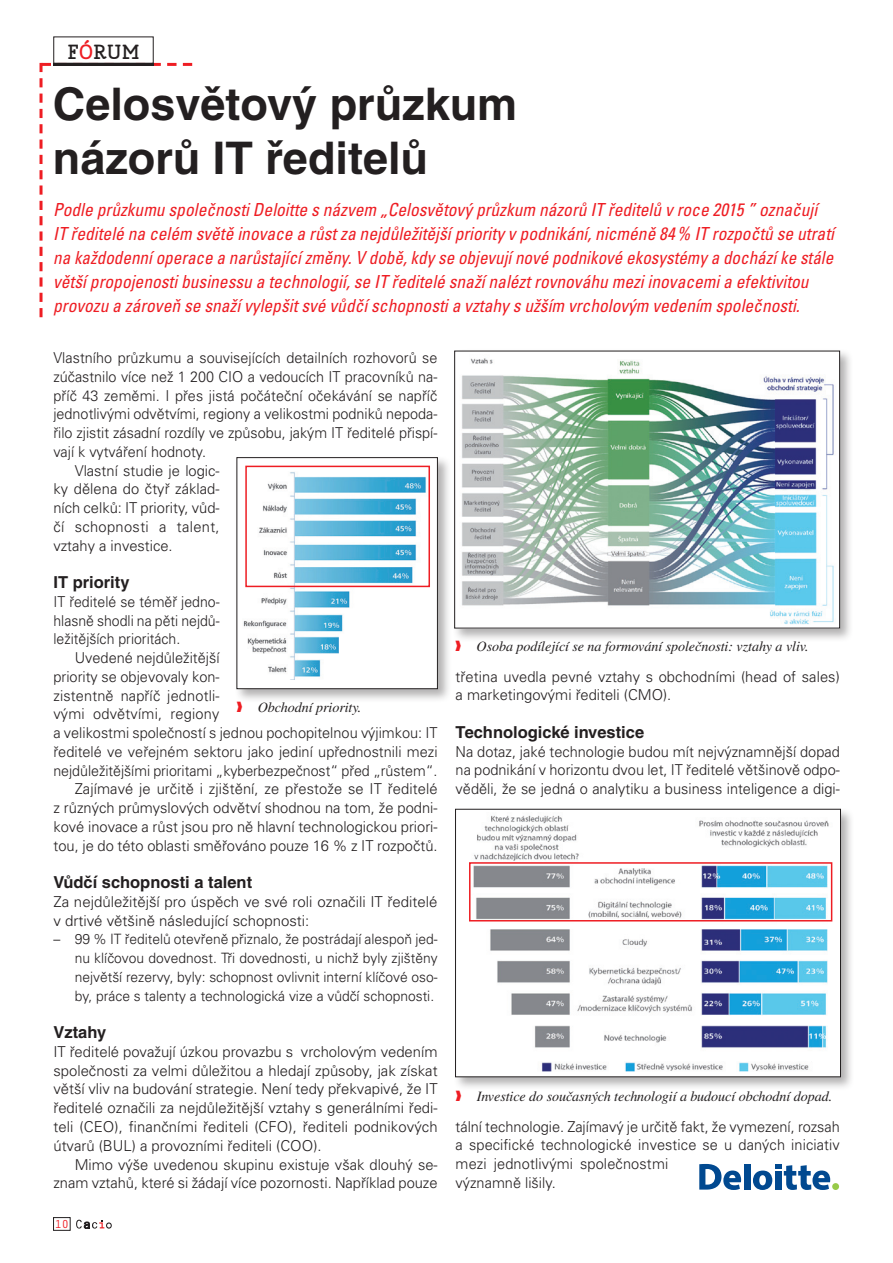
<style>
.page{position:relative;width:893px;height:1263px;background:#fff}
.page>*{position:absolute;margin:0;border:0;box-sizing:border-box;transform-origin:0 0}
.titulek{font:700 45px/54px "Helvetica CE";color:#231f20}
.Perex{font:italic condensed 18px/24px "Univers CE";color:#ee1d23}
.t1{font:700 18px "Happy Phantom";letter-spacing:.03em;color:#231f20;scale:1.1 1}
.mezititulek{font:700 16.5px "Helvetica CE";color:#231f20}
.text{font:300 15px/18.8px "Univers CE";color:#231f20;text-align:justify}
.text-2{font:300 15px/18.8px "Univers CE";color:#231f20;text-align:justify;scale:.96 1}
.text-3{font:300 15px/18.8px "Univers CE";color:#231f20;text-align:justify;scale:.94 1}
.výčet{font:300 14.25px/18.8px "Univers CE";color:#231f20;text-align:justify}
.t2{font:italic 14.25px "Times CE";letter-spacing:-.005em;color:#231f20}
.t3{font:12px "Orator Std";color:#ee1d23}
.s1{color:#ee1d23}
</style>
<div class="page">
<svg style="left:76px;top:1220px;width:36px;height:8px"></svg>
<div style="left:53px;top:1217px;width:18px;height:14px;border:1px solid #231f20"></div>
<div style="left:452px;top:349px;width:402px;height:293px;background:#231f20;opacity:.35"></div>
<img style="left:456px;top:353px;width:382px;height:272px">
<div style="left:454px;top:351px;width:386px;height:277px;border:1px solid #231f20"></div>
<div style="left:453px;top:807px;width:402px;height:284px;background:#231f20;opacity:.35"></div>
<img style="left:457px;top:811px;width:381px;height:264px">
<div style="left:455px;top:809px;width:386px;height:268px;border:1px solid #231f20"></div>
<div style="left:234px;top:455px;width:218px;height:248px;background:#231f20;opacity:.35"></div>
<div style="left:237px;top:458px;width:200px;height:231px;background:#fff"></div>
<img style="left:243px;top:465px;width:187px;height:215px">
<div style="left:237px;top:457px;width:201px;height:232px;border:1px solid #231f20"></div>
<svg style="left:40px;top:63px;width:152px;height:254px"></svg>
<div style="left:744px;top:1164px;width:6px;height:25px;background:#014990"></div>
<svg style="left:753px;top:1164px;width:77px;height:26px"></svg>
<div style="left:832px;top:1183px;width:7px;height:7px;background:#97ca49;border-radius:50%"></div>
<svg style="left:699px;top:1164px;width:42px;height:26px"></svg>
<div style="left:245px;top:466px;width:185px;height:121px;border:2px solid #ee1d23"></div>
<div style="left:469px;top:862px;width:363px;height:59px;border:2px solid #ee1d23"></div>
<p class="t1" style="left:68px;top:39px;width:67px">F<span class="s1">Ó</span>RUM</p>
<p class="titulek" style="left:53px;top:77px;width:466px">Celosvětový průzkum názorů IT ředitelů</p>
<p class="Perex" style="left:53px;top:198px;width:782px">Podle průzkumu společnosti Deloitte s názvem „Celosvětový průzkum názorů IT ředitelů v roce 2015 ” označují IT ředitelé na celém světě inovace a růst za nejdůležitější priority v podnikání, nicméně 84% IT rozpočtů se utratí na každodenní operace a narůstající změny. V době, kdy se objevují nové podnikové ekosystémy a dochází ke stále větší propojenosti businessu a technologií, se IT ředitelé snaží nalézt rovnováhu mezi inovacemi a efektivitou provozu a zároveň se snaží vylepšit své vůdčí schopnosti a vztahy s užším vrcholovým vedením společnosti.</p>
<p class="text-2" style="left:53px;top:349px;width:401px">Vlastního průzkumu a souvisejících detailních rozhovorů se zúčastnilo více než 1 200 CIO a vedoucích IT pracovníků na&shy;příč 43 zeměmi. I přes jistá počáteční očekávání se napříč jednotlivými odvětvími, regiony a velikostmi podniků nepoda&shy;řilo zjistit zásadní rozdíly ve způsobu, jakým IT ředitelé přispí&shy;vají k vytváření hodnoty.</p>
<p class="text" style="left:53px;top:461px;width:168px;text-indent:21px">Vlastní studie je logic&shy;ky dělena do čtyř základ&shy;ních celků: IT priority, vůd&shy;čí schopnosti a talent, vztahy a investice.</p>
<p class="mezititulek" style="left:53px;top:573px;width:78px">IT priority</p>
<p class="text-3" style="left:53px;top:592px;width:178px">IT ředitelé se téměř jedno&shy;hlasně shodli na pěti nejdů&shy;ležitějších prioritách.</p>
<p class="text" style="left:53px;top:649px;width:386px;text-align:left;text-indent:21px">Uvedené nejdůležitější<br>priority se objevovaly kon-<br>zistentně napříč jednotli-<br>vými odvětvími, regiony<br>a velikostmi společností s jednou pochopitelnou výjimkou: IT ředitelé ve veřejném sektoru jako jediní upřednostnili mezi nejdůležitějšími prioritami „kyberbezpečnost“ před „růstem“.</p>
<p class="text" style="left:53px;top:780px;width:386px;text-indent:21px">Zajímavé je určitě i zjištění, ze přestože se IT ředitelé z různých průmyslových odvětví shodnou na tom, že podni&shy;kové inovace a růst jsou pro ně hlavní technologickou priori&shy;tou, je do této oblasti směřováno pouze 16 % z IT rozpočtů.</p>
<p class="mezititulek" style="left:53px;top:873px;width:200px">Vůdčí schopnosti a talent</p>
<p class="text" style="left:53px;top:892px;width:386px">Za nejdůležitější pro úspěch ve své roli označili IT ředitelé v drtivé většině následující schopnosti:</p>
<p class="výčet" style="left:75px;top:930px;width:364px;text-indent:-21px">– 99 % IT ředitelů otevřeně přiznalo, že postrádají alespoň jed&shy;nu klíčovou dovednost. Tři dovednosti, u nichž byly zjištěny největší rezervy, byly: schopnost ovlivnit interní klíčové oso&shy;by, práce s talenty a technologická vize a vůdčí schopnosti.</p>
<p class="mezititulek" style="left:53px;top:1023px;width:54px">Vztahy</p>
<p class="text" style="left:53px;top:1042px;width:386px">IT ředitelé považují úzkou provazbu s vrcholovým vedením společnosti za velmi důležitou a hledají způsoby, jak získat větší vliv na budování strategie. Není tedy překvapivé, že IT ředitelé označili za nejdůležitější vztahy s generálními ředi&shy;teli (CEO), finančními řediteli (CFO), řediteli podnikových útvarů (BUL) a provozními řediteli (COO).</p>
<p class="text" style="left:53px;top:1155px;width:386px;text-align:right">Mimo výše uvedenou skupinu existuje však dlouhý se&shy;znam vztahů, které si žádají více pozornosti. Například pouze</p>
<p class="t2" style="left:237px;top:698px;width:126px"><span class="s1">❱</span> Obchodní priority.</p>
<p class="t3" style="left:55px;top:1215px;width:16px">10</p>
<p class="t2" style="left:455px;top:638px;width:355px"><span class="s1">❱</span> Osoba podílející se na formování společnosti: vztahy a vliv.</p>
<p class="text" style="left:456px;top:667px;width:386px">třetina uvedla pevné vztahy s obchodními (head of sales) a marketingovými řediteli (CMO).</p>
<p class="mezititulek" style="left:456px;top:722px;width:190px">Technologické investice</p>
<p class="text" style="left:456px;top:742px;width:386px">Na dotaz, jaké technologie budou mít nejvýznamnější dopad na podnikání v horizontu dvou let, IT ředitelé většinově odpo&shy;věděli, že se jedná o analytiku a business inteligence a digi-</p>
<p class="t2" style="left:456px;top:1087px;width:378px"><span class="s1">❱</span> Investice do současných technologií a budoucí obchodní dopad.</p>
<p class="text" style="left:456px;top:1117px;width:386px;text-align:left">tální technologie. Zajímavý je určitě fakt, že vymezení, rozsah a specifické technologické investice se u daných iniciativ mezi jednotlivými společnostmi<br>významně lišily.</p>
</div>
